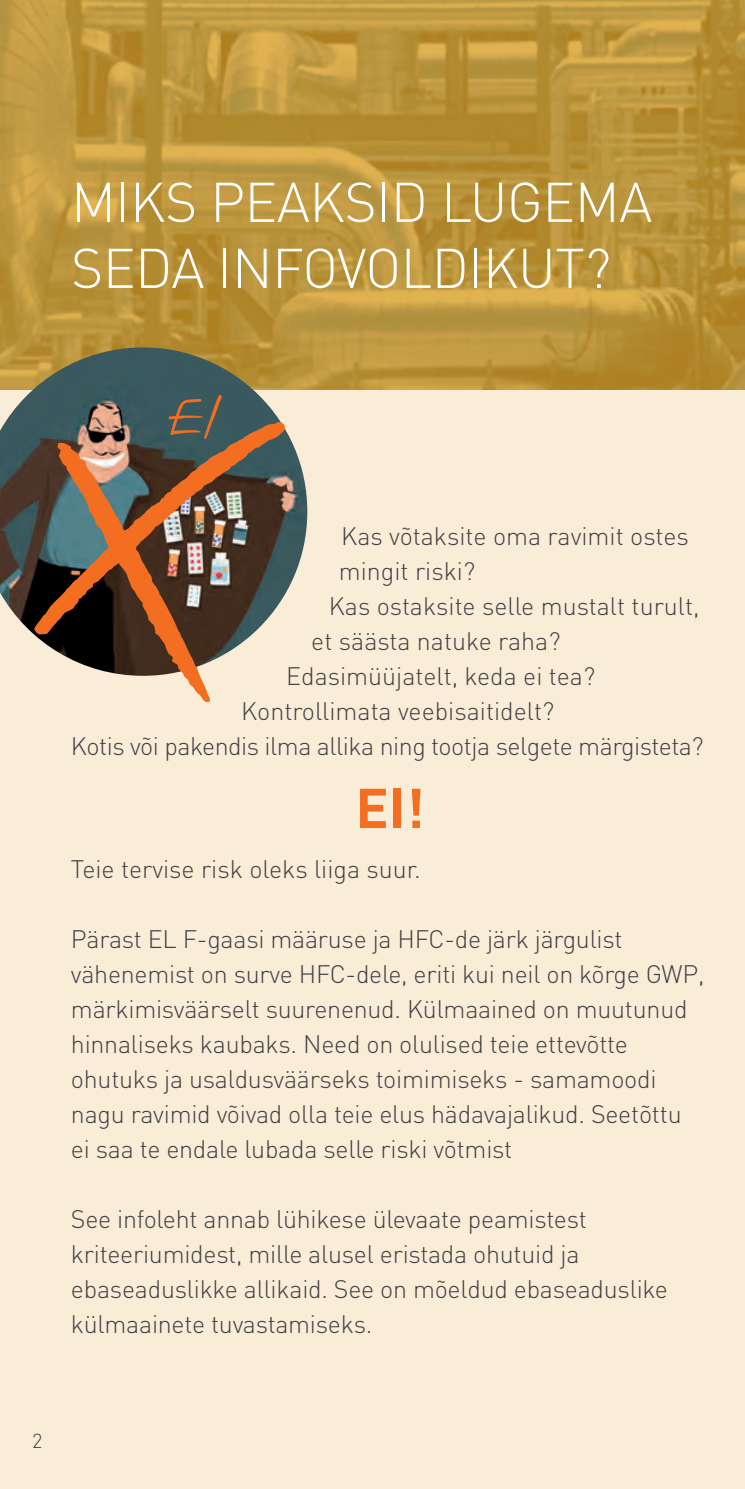
<style>
.page{position:relative;width:745px;height:1489px;background:#fff}
.page>*{position:absolute;margin:0;border:0;box-sizing:border-box;transform-origin:0 0}
.t1{font:384.5px "Erazure";color:#f36e21}
.t2{font:60px "Erazure";color:#f36e21}
.t3{font:300 55px/66px "DIN";letter-spacing:-.01em;color:#fff}
.t4{font:700 55px "DIN";color:#f36e21}
.t5{font:300 25px/35px "DIN";letter-spacing:-.01em;color:#414042}
.t6{font:300 20px "DIN";color:#414042}
</style>
<div class="page">
<div style="left:0;top:388px;width:744px;height:1100px;background:#f9edd8"></div>
<svg style="left:0;top:0;width:744px;height:390px;background:#bc943b"></svg>
<img style="left:0;top:347px;width:307px;height:328px">
<h3 class="t3" style="left:71px;top:168px;width:582px">MIKS PEAKSID LUGEMA<br>SEDA INFOVOLDIKUT?</h3>
<h2 class="t2" style="left:168px;top:387px;width:52px">EI</h2>
<h1 class="t1" style="left:26px;top:363px;width:211px">X</h1>
<p class="t5" style="left:341px;top:518px;width:349px">Kas võtaksite oma ravimit ostes</p>
<p class="t5" style="left:338px;top:553px;width:138px">mingit riski?</p>
<p class="t5" style="left:328px;top:588px;width:372px">Kas ostaksite selle mustalt turult,</p>
<p class="t5" style="left:311px;top:623px;width:251px">et säästa natuke raha?</p>
<p class="t5" style="left:286px;top:658px;width:310px">Edasimüüjatelt, keda ei tea?</p>
<p class="t5" style="left:241px;top:693px;width:314px">Kontrollimata veebisaitidelt?</p>
<p class="t5" style="left:71px;top:728px;width:633px">Kotis või pakendis ilma allika ning tootja selgete märgisteta?</p>
<h3 class="t4" style="left:355px;top:772px;width:71px">EI!</h3>
<p class="t5" style="left:71px;top:851px;width:351px">Teie tervise risk oleks liiga suur.</p>
<p class="t5" style="left:71px;top:921px;width:634px">Pärast EL F-gaasi määruse ja HFC-de järk järgulist vähenemist on surve HFC-dele, eriti kui neil on kõrge GWP, märkimisväärselt suurenenud. Külmaained on muutunud hinnaliseks kaubaks. Need on olulised teie ettevõtte ohutuks ja usaldusväärseks toimimiseks - samamoodi nagu ravimid võivad olla teie elus hädavajalikud. Seetõttu ei saa te endale lubada selle riski võtmist</p>
<p class="t5" style="left:71px;top:1201px;width:598px">See infoleht annab lühikese ülevaate peamistest kriteeriumidest, mille alusel eristada ohutuid ja ebaseaduslikke allikaid. See on mõeldud ebaseaduslike külmaainete tuvastamiseks.</p>
<p class="t6" style="left:32px;top:1428px;width:12px">2</p>
</div>
